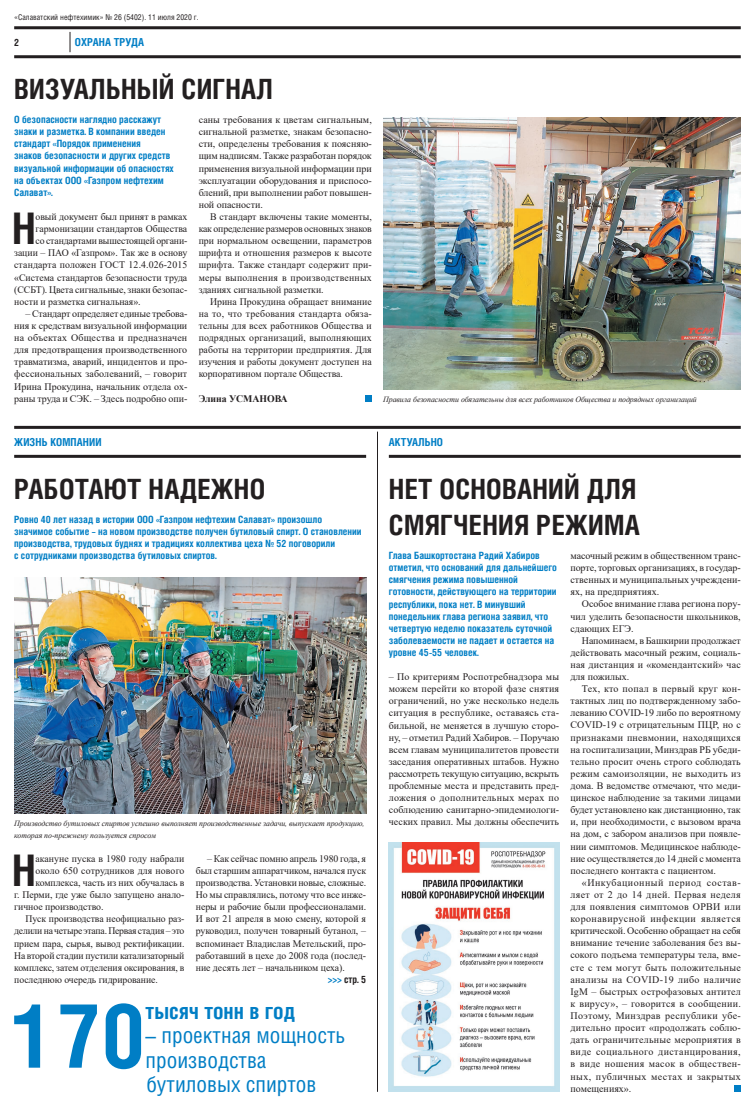
<style>
.page{position:relative;width:755px;height:1106px;background:#fff}
.page>*{position:absolute;margin:0;border:0;box-sizing:border-box;transform-origin:0 0}
.t1{font:700 89.1px "Helios Cond";color:#007ec5}
.t2{font:700 43.5px "Helios Cond";color:#231f20}
.t3{font:700 27.9px/36.3px "Helios Cond";letter-spacing:.01em;color:#231f20}
.t4{font:22px/24.2px "Helios Cond";color:#007ec5}
.t5{font:700 22px "Helios Cond";color:#007ec5}
.t6{font:700 11px "Helios Cond";letter-spacing:.01em;color:#007ec5}
.t7{font:10px/12.1px "Times New Roman";letter-spacing:-.005em;color:#231f20;text-align:justify}
.t8{font:700 10px/12.1px "Helios Cond";color:#007ec5}
.t9{font:700 10px "Times New Roman";letter-spacing:-.005em;color:#231f20}
.t10{font:700 10px "Helios Cond";color:#231f20}
.t11{font:italic 8px/12.1px "Times New Roman";letter-spacing:-.005em;color:#231f20}
.t12{font:8px "Helios Cond";color:#231f20}
.s1{color:#007ec5}
</style>
<div class="page">
<hr style="left:14px;top:26px;width:726px;height:3px;background:#231f20">
<hr style="left:14px;top:55px;width:726px;height:3px;background:#231f20">
<svg style="left:70px;top:32px;width:1px;height:20px"></svg>
<img style="left:383px;top:118px;width:357px;height:271px">
<img style="left:14px;top:577px;width:352px;height:236px">
<hr style="left:14px;top:426px;width:726px;height:3px;background:#231f20">
<hr style="left:14px;top:455px;width:352px;height:3px;background:#231f20">
<hr style="left:388px;top:455px;width:352px;height:3px;background:#231f20">
<img style="left:388px;top:843px;width:170px;height:248px">
<hr style="left:377px;top:431px;width:1px;height:660px;background:#231f20">
<div style="left:733px;top:1085px;width:7px;height:6px;background:#007ec5"></div>
<div style="left:365px;top:395px;width:6px;height:7px;background:#007ec5"></div>
<p class="t12" style="left:14px;top:12px;width:186px">«Салаватский нефтехимик» № 26 (5402). 11 июля 2020 г.</p>
<p class="t10" style="left:14px;top:35px;width:6px">2</p>
<p class="t6" style="left:75px;top:35px;width:71px">ОХРАНА ТРУДА</p>
<h3 class="t3" style="left:14px;top:71px;width:260px">ВИЗУАЛЬНЫЙ СИГНАЛ</h3>
<p class="t8" style="left:14px;top:113px;width:161px">О безопасности наглядно расскажут знаки и разметка. В компании введен стандарт «Порядок применения<br>знаков безопасности и других средств визуальной информации об опасностях на объектах ООО «Газпром нефтехим<br>Салават».</p>
<h2 class="t2" style="left:12px;top:199px;width:25px">Н</h2>
<p class="t7" style="left:35px;top:210px;width:153px">овый документ был принят в рамках</p>
<p class="t7" style="left:36px;top:222px;width:153px">гармонизации стандартов Общества</p>
<p class="t7" style="left:36px;top:234px;width:153px">со стандартами вышестоящей органи-</p>
<p class="t7" style="left:14px;top:247px;width:174px">зации – ПАО «Газпром». Так же в основу</p>
<p class="t7" style="left:14px;top:259px;width:174px">стандарта положен ГОСТ 12.4.026-2015</p>
<p class="t7" style="left:14px;top:271px;width:174px">«Система стандартов безопасности труда</p>
<p class="t7" style="left:14px;top:283px;width:174px">(ССБТ). Цвета сигнальные, знаки безопас-</p>
<p class="t7" style="left:14px;top:295px;width:128px">ности и разметка сигнальная».</p>
<p class="t7" style="left:14px;top:307px;width:174px;text-indent:11px">– Стандарт определяет единые требова&shy;ния к средствам визуальной информации на объектах Общества и предназначен для предотвращения производственного травматизма, аварий, инцидентов и про&shy;фессиональных заболеваний, – говорит Ирина Прокудина, начальник отдела ох&shy;раны труда и СЭК. – Здесь подробно опи-</p>
<p class="t7" style="left:198px;top:113px;width:174px">саны требования к цветам сигнальным, сигнальной разметке, знакам безопасно&shy;сти, определены требования к поясняю&shy;щим надписям. Также разработан порядок применения визуальной информации при эксплуатации оборудования и приспосо&shy;блений, при выполнении работ повышен&shy;ной опасности.</p>
<p class="t7" style="left:198px;top:210px;width:174px;text-indent:11px">В стандарт включены такие моменты, как определение размеров основных знаков при нормальном освещении, параметров шрифта и отношения размеров к высоте шрифта. Также стандарт содержит при&shy;меры выполнения в производственных зданиях сигнальной разметки.</p>
<p class="t7" style="left:198px;top:295px;width:174px;text-indent:11px">Ирина Прокудина обращает внимание на то, что требования стандарта обяза&shy;тельны для всех работников Общества и подрядных организаций, выполняющих работы на территории предприятия. Для изучения и работы документ доступен на корпоративном портале Общества.</p>
<p class="t9" style="left:198px;top:391px;width:90px">Элина УСМАНОВА</p>
<p class="t11" style="left:383px;top:393px;width:315px">Правила безопасности обязательны для всех работников Общества и подрядных организаций</p>
<p class="t6" style="left:14px;top:434px;width:89px">ЖИЗНЬ КОМПАНИИ</p>
<p class="t6" style="left:388px;top:434px;width:56px">АКТУАЛЬНО</p>
<h3 class="t3" style="left:14px;top:470px;width:252px">РАБОТАЮТ НАДЕЖНО</h3>
<p class="t8" style="left:14px;top:513px;width:349px">Ровно 40 лет назад в истории ООО «Газпром нефтехим Салават» произошло значимое событие – на новом производстве получен бутиловый спирт. О становлении производства, трудовых буднях и традициях коллектива цеха № 52 поговорили<br>с сотрудниками производства бутиловых спиртов.</p>
<p class="t11" style="left:14px;top:816px;width:351px">Производство бутиловых спиртов успешно выполняет производственные задачи, выпускает продукцию, которая по-прежнему пользуется спросом</p>
<h2 class="t2" style="left:12px;top:841px;width:25px">Н</h2>
<p class="t7" style="left:35px;top:852px;width:150px">акануне пуска в 1980 году набрали</p>
<p class="t7" style="left:35px;top:864px;width:150px">около 650 сотрудников для нового</p>
<p class="t7" style="left:35px;top:876px;width:150px">комплекса, часть из них обучалась в</p>
<p class="t7" style="left:14px;top:888px;width:172px">г. Перми, где уже было запущено анало-</p>
<p class="t7" style="left:14px;top:900px;width:91px">гичное производство.</p>
<p class="t7" style="left:26px;top:912px;width:160px">Пуск производства неофициально раз-</p>
<p class="t7" style="left:14px;top:924px;width:172px">делилиначетыре этапа.Первая стадия–это</p>
<p class="t7" style="left:14px;top:936px;width:172px">прием пара, сырья, вывод ректификации.</p>
<p class="t7" style="left:14px;top:949px;width:172px">На второй стадии пустили катализаторный</p>
<p class="t7" style="left:14px;top:961px;width:172px">комплекс, затем отделения оксирования, в</p>
<p class="t7" style="left:14px;top:973px;width:145px">последнюю очередь гидрирование.</p>
<p class="t7" style="left:196px;top:852px;width:172px;text-indent:11px">– Как сейчас помню апрель 1980 года, я был старшим аппаратчиком, начался пуск производства. Установки новые, сложные.<br>Но мы справлялись, потому что все инже&shy;неры и рабочие были профессионалами.<br>И вот 21 апреля в мою смену, которой я руководил, получен товарный бутанол, – вспоминает Владислав Метельский, про&shy;работавший в цехе до 2008 года (послед&shy;ние десять лет – начальником цеха).</p>
<p class="t10" style="left:327px;top:972px;width:40px"><span class="s1">&gt;&gt;&gt;</span> стр. 5</p>
<h1 class="t1" style="left:12px;top:975px;width:135px">170</h1>
<h3 class="t5" style="left:145px;top:996px;width:151px">тысяч тонн в год</h3>
<h3 class="t4" style="left:145px;top:1023px;width:201px">– проектная мощность производства бутиловых спиртов</h3>
<h3 class="t3" style="left:388px;top:470px;width:252px">НЕТ ОСНОВАНИЙ ДЛЯ<br>СМЯГЧЕНИЯ РЕЖИМА</h3>
<p class="t8" style="left:388px;top:549px;width:169px">Глава Башкортостана Радий Хабиров отметил, что оснований для дальнейшего смягчения режима повышенной готовности, действующего на территории республики, пока нет. В минувший понедельник глава региона заявил, что четвертую неделю показатель суточной заболеваемости не падает и остается на уровне 45-55 человек.</p>
<p class="t7" style="left:388px;top:670px;width:172px">– По критериям Роспотребнадзора мы можем перейти ко второй фазе снятия ограничений, но уже несколько недель ситуация в республике, оставаясь ста&shy;бильной, не меняется в лучшую сторо&shy;ну, – отметил Радий Хабиров. – Поручаю всем главам муниципалитетов провести заседания оперативных штабов. Нужно рассмотреть текущую ситуацию, вскрыть проблемные места и представить пред&shy;ложения о дополнительных мерах по соблюдению санитарно-эпидемиологи&shy;ческих правил. Мы должны обеспечить</p>
<p class="t7" style="left:570px;top:549px;width:172px">масочный режим в общественном транс&shy;порте, торговых организациях, в государ&shy;ственных и муниципальных учреждени&shy;ях, на предприятиях.</p>
<p class="t7" style="left:570px;top:597px;width:172px;text-indent:11px">Особое внимание глава региона пору&shy;чил уделить безопасности школьников, сдающих ЕГЭ.</p>
<p class="t7" style="left:570px;top:634px;width:172px;text-indent:11px">Напоминаем, в Башкирии продолжает действовать масочный режим, социаль&shy;ная дистанция и «комендантский» час для пожилых.</p>
<p class="t7" style="left:570px;top:682px;width:172px;text-indent:11px">Тех, кто попал в первый круг кон&shy;тактных лиц по подтвержденному забо&shy;леванию COVID-19 либо по вероятному COVID-19 с отрицательным ПЦР, но с признаками пневмонии, находящихся на госпитализации, Минздрав РБ убеди&shy;тельно просит очень строго соблюдать режим самоизоляции, не выходить из дома. В ведомстве отмечают, что меди&shy;цинское наблюдение за такими лицами будет установлено как дистанционно, так и, при необходимости, с вызовом врача на дом, с забором анализов при появле&shy;нии симптомов. Медицинское наблюде&shy;ние осуществляется до 14 дней с момента последнего контакта с пациентом.</p>
<p class="t7" style="left:570px;top:876px;width:172px;text-indent:11px">«Инкубационный период состав&shy;ляет от 2 до 14 дней. Первая неделя для появления симптомов ОРВИ или коронавирусной инфекции является критической. Особенно обращает на себя внимание течение заболевания без вы&shy;сокого подъема температуры тела, вме&shy;сте с тем могут быть положительные анализы на COVID-19 либо наличие IgM – быстрых острофазовых антител к вирусу», – говорится в сообщении.<br>Поэтому, Минздрав республики убе&shy;дительно просит «продолжать соблю&shy;дать ограничительные мероприятия в виде социального дистанцирования, в виде ношения масок в обществен&shy;ных, публичных местах и закрытых помещениях».</p>
</div>
